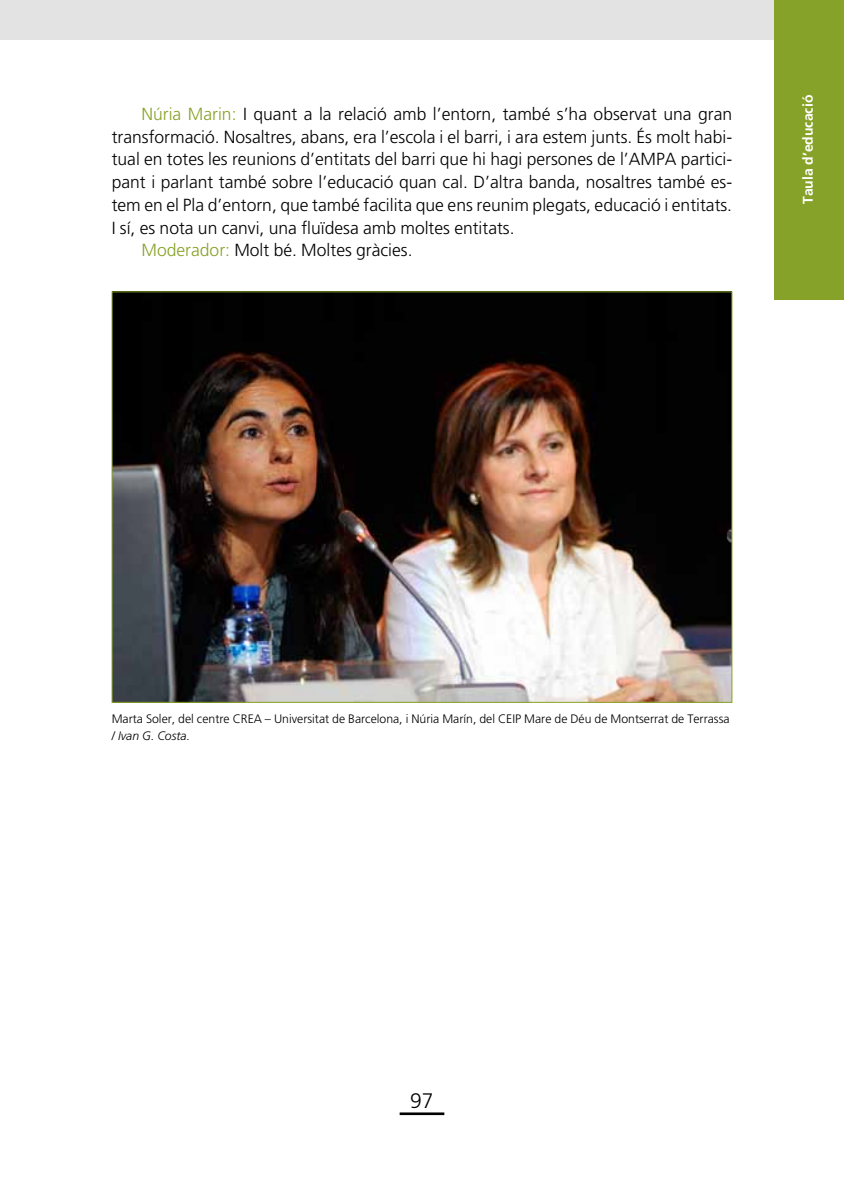
<style>
.page{position:relative;width:844px;height:1191px;background:#fff}
.page>*{position:absolute;margin:0;border:0;box-sizing:border-box;transform-origin:0 0}
.t1{font:300 21px "Frutiger LT Std";color:#000}
.t2{font:300 17.5px "Frutiger LT Std";color:#000}
.t3{font:700 14px "Frutiger LT Std";color:#fff}
.t4{font:300 12.25px/17.5px "Frutiger LT Std";color:#000}
.s1{color:#87a228}
.s2{font-style:italic}
</style>
<div class="page">
<hr style="left:399px;top:1112px;width:45px;height:3px;background:#000">
<div style="left:0;top:0;width:843px;height:40px;background:#e3e3e3"></div>
<div style="left:774px;top:0;width:69px;height:299px;background:#87a228"></div>
<img style="left:114px;top:293px;width:616px;height:407px">
<p class="t2" style="left:141px;top:104px;width:592px"><span class="s1">Núria Marin:</span> I quant a la relació amb l’entorn, també s’ha observat una gran</p>
<p class="t2" style="left:112px;top:127px;width:621px">transformació. Nosaltres, abans, era l’escola i el barri, i ara estem junts. És molt habi-</p>
<p class="t2" style="left:112px;top:149px;width:622px">tual en totes les reunions d’entitats del barri que hi hagi persones de l’AMPA partici-</p>
<p class="t2" style="left:112px;top:172px;width:622px">pant i parlant també sobre l’educació quan cal. D’altra banda, nosaltres també es-</p>
<p class="t2" style="left:112px;top:195px;width:621px">tem en el Pla d’entorn, que també facilita que ens reunim plegats, educació i entitats.</p>
<p class="t2" style="left:112px;top:218px;width:404px">I sí, es nota un canvi, una fluïdesa amb moltes entitats.</p>
<p class="t2" style="left:141px;top:240px;width:272px"><span class="s1">Moderador:</span> Molt bé. Moltes gràcies.</p>
<p class="t3" style="left:799px;top:204px;width:111px;rotate:-90deg">Taula d’educació</p>
<p class="t4" style="left:112px;top:710px;width:619px">Marta Soler, del centre CREA – Universitat de Barcelona, i Núria Marín, del CEIP Mare de Déu de Montserrat de Terrassa / <span class="s2">Ivan G. Costa.</span></p>
<p class="t1" style="left:410px;top:1088px;width:25px">97</p>
</div>
